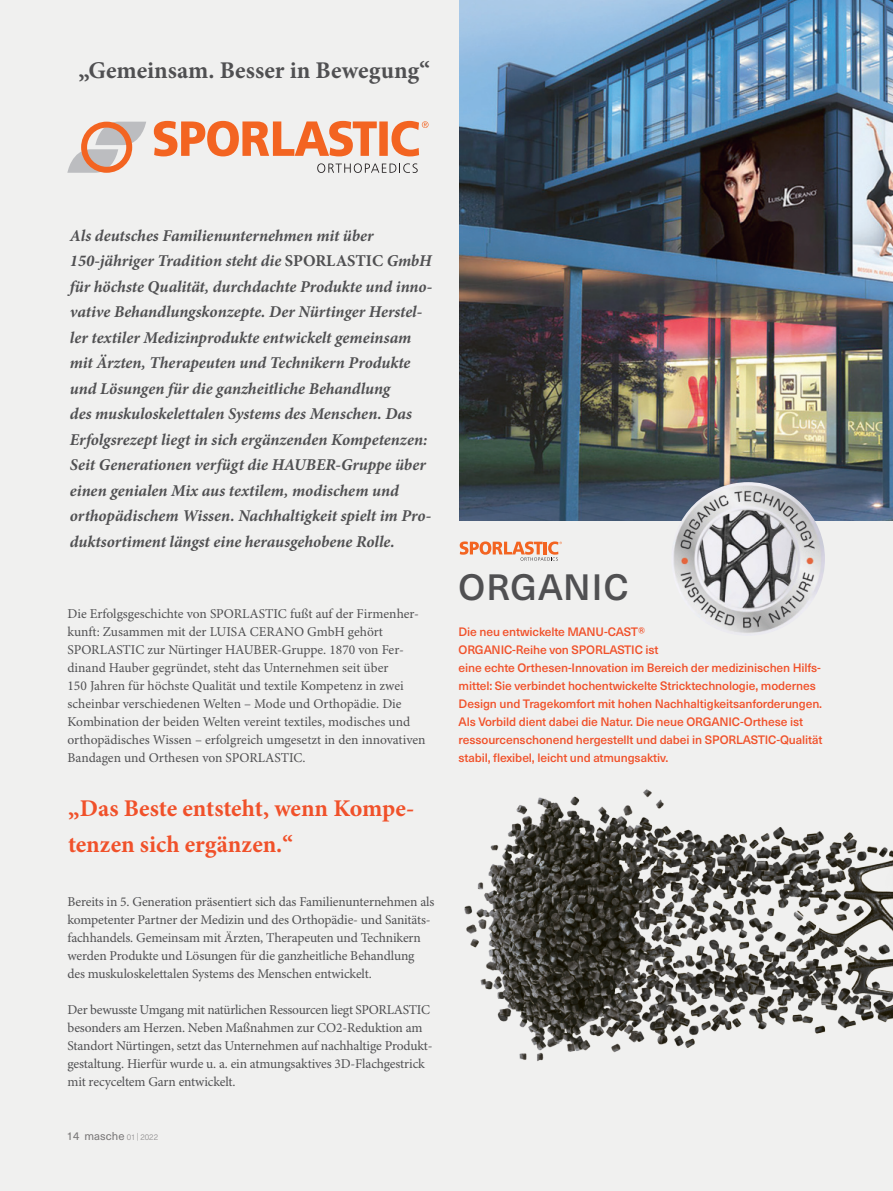
<style>
.page{position:relative;width:893px;height:1191px;background:#f0f0ef}
.page>*{position:absolute;margin:0;border:0;box-sizing:border-box;transform-origin:0 0}
.t1{font:500 36px "Neue Haas Unica W1 G";letter-spacing:.03em;color:#505052}
.t2{font:700 24px/36px "Minion Pro";letter-spacing:-.005em;color:#f0512a}
.t3{font:700 24px "Minion Pro";color:#505052}
.t4{font:italic 700 16.5px/25.5px "Minion Pro";letter-spacing:-.005em;color:#505052}
.t5{font:13.5px/18px "Minion Pro";letter-spacing:-.01em;color:#505052}
.t6{font:500 12px/18px "Neue Haas Unica W1 G";letter-spacing:-.01em;color:#f0512a}
.t7{font:11.25px "Neue Haas Unica W1 G";color:#505052}
.s1{font-style:normal}
.s2{font-weight:300;font-size:8.25px;color:#6d6e71}
</style>
<div class="page">
<img style="left:459px;top:0;width:434px;height:520px">
<svg style="left:317px;top:163px;width:101px;height:10px"></svg>
<svg style="left:154px;top:121px;width:223px;height:35px"></svg>
<div style="left:379px;top:121px;width:9px;height:35px;background:#f36421"></div>
<svg style="left:391px;top:121px;width:37px;height:35px"></svg>
<svg style="left:67px;top:122px;width:79px;height:51px"></svg>
<svg style="left:460px;top:541px;width:102px;height:20px"></svg>
<img style="left:671px;top:482px;width:154px;height:154px;border-radius:77px">
<img style="left:464px;top:789px;width:429px;height:272px">
<h2 class="t3" style="left:78px;top:61px;width:353px">„Gemeinsam. Besser in Bewegung“</h2>
<p class="t4" style="left:70px;top:223px;width:364px">Als deutsches Familienunternehmen mit über 150-jähriger Tradition steht die <span class="s1">SPORLASTIC</span> GmbH für höchste Qualität, durchdachte Produkte und inno&shy;vative Behandlungskonzepte. Der Nürtinger Herstel&shy;ler textiler Medizinprodukte entwickelt gemeinsam mit Ärzten, Therapeuten und Technikern Produkte und Lösungen für die ganzheitliche Behandlung<br>des muskuloskelettalen Systems des Menschen. Das Erfolgsrezept liegt in sich ergänzenden Kompetenzen:<br>Seit Generationen verfügt die HAUBER-Gruppe über einen genialen Mix aus textilem, modischem und orthopädischem Wissen. Nachhaltigkeit spielt im Pro&shy;duktsortiment längst eine herausgehobene Rolle.</p>
<p class="t5" style="left:68px;top:605px;width:360px">Die Erfolgsgeschichte von SPORLASTIC fußt auf der Firmenher&shy;kunft: Zusammen mit der LUISA CERANO GmbH gehört SPORLASTIC zur Nürtinger HAUBER-Gruppe. 1870 von Fer&shy;dinand Hauber gegründet, steht das Unternehmen seit über<br>150 Jahren für höchste Qualität und textile Kompetenz in zwei scheinbar verschiedenen Welten – Mode und Orthopädie. Die Kombination der beiden Welten vereint textiles, modisches und orthopädisches Wissen – erfolgreich umgesetzt in den innovativen Bandagen und Orthesen von SPORLASTIC.</p>
<h2 class="t2" style="left:68px;top:792px;width:348px">„Das Beste entsteht, wenn Kompe&shy;tenzen sich ergänzen.“</h2>
<p class="t5" style="left:68px;top:893px;width:368px">Bereits in 5. Generation präsentiert sich das Familienunternehmen als kompetenter Partner der Medizin und des Orthopädie- und Sanitäts&shy;fachhandels. Gemeinsam mit Ärzten, Therapeuten und Technikern werden Produkte und Lösungen für die ganzheitliche Behandlung des muskuloskelettalen Systems des Menschen entwickelt.</p>
<p class="t5" style="left:68px;top:1001px;width:367px">Der bewusste Umgang mit natürlichen Ressourcen liegt SPORLASTIC besonders am Herzen. Neben Maßnahmen zur CO2-Reduktion am Standort Nürtingen, setzt das Unternehmen auf nachhaltige Produkt&shy;gestaltung. Hierfür wurde u. a. ein atmungsaktives 3D-Flachgestrick mit recyceltem Garn entwickelt.</p>
<p class="t7" style="left:67px;top:1130px;width:93px">14 masche <span class="s2">01 | 2022</span></p>
<h1 class="t1" style="left:459px;top:568px;width:172px">ORGANIC</h1>
<p class="t6" style="left:459px;top:622px;width:365px">Die neu entwickelte MANU-CAST®<br>ORGANIC-Reihe von SPORLASTIC ist<br>eine echte Orthesen-Innovation im Bereich der medizinischen Hilfs&shy;mittel: Sie verbindet hochentwickelte Stricktechnologie, modernes Design und Tragekomfort mit hohen Nachhaltigkeitsanforderungen.<br>Als Vorbild dient dabei die Natur. Die neue ORGANIC-Orthese ist ressourcenschonend hergestellt und dabei in SPORLASTIC-Qualität stabil, flexibel, leicht und atmungsaktiv.</p>
</div>
